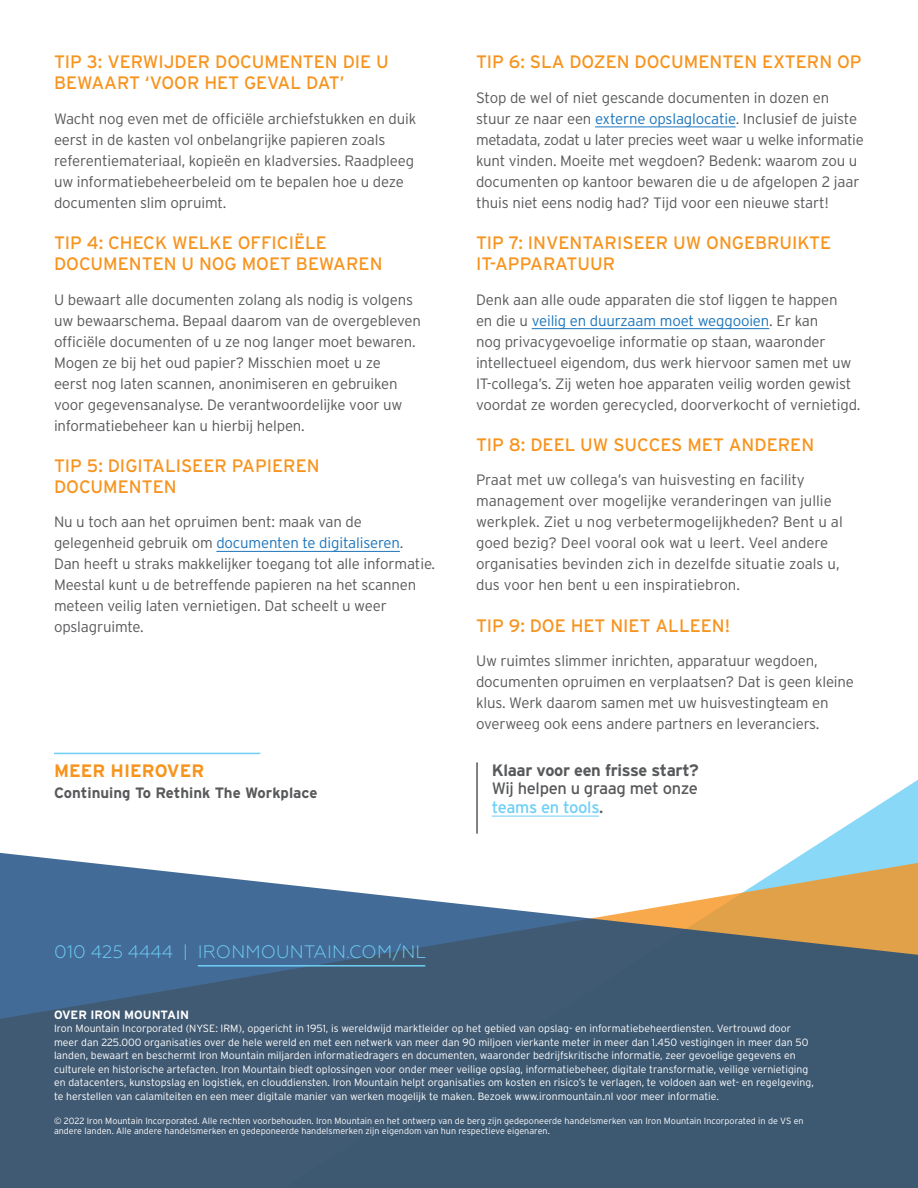
<style>
.page{position:relative;width:918px;height:1188px;background:#fff}
.page>*{position:absolute;margin:0;border:0;box-sizing:border-box;transform-origin:0 0}
.t1{font:18px/21px "Interstate";color:#f7941e}
.t2{font:300 18px "Geometria";letter-spacing:.01em;color:#6dcff6}
.t3{font:700 18px "Interstate";color:#f7941e}
.t4{font:16.5px/18.8px "Interstate";letter-spacing:-.02em;color:#58595b}
.t5{font:700 16.5px "Interstate";letter-spacing:-.02em;color:#58595b}
.t6{font:300 15px/21px "Interstate";letter-spacing:-.01em;color:#58595b}
.t7{font:700 15px "Interstate";color:#58595b}
.t8{font:700 12px "Interstate";color:#fff}
.t9{font:300 10.5px/13.5px "Interstate";color:#fff}
.t10{font:300 9px/10.5px "Interstate";color:#fff}
.s1{color:#1c75bc}
.s2{color:#6dcff6}
</style>
<div class="page">
<svg style="left:491px;top:780px;width:427px;height:71px"></svg>
<svg style="left:0;top:851px;width:918px;height:337px;background:#5b7185"></svg>
<hr style="left:216px;top:551px;width:184px;height:1px;background:#1c75bc">
<hr style="left:595px;top:127px;width:141px;height:1px;background:#1c75bc">
<hr style="left:532px;top:328px;width:237px;height:1px;background:#1c75bc">
<hr style="left:198px;top:965px;width:227px;height:2px;background:#6dcff6">
<hr style="left:492px;top:816px;width:107px;height:1px;background:#6dcff6">
<hr style="left:54px;top:753px;width:206px;height:1px;background:#6dcff6">
<hr style="left:476px;top:762px;width:2px;height:72px;background:#58595b">
<p class="t1" style="left:54px;top:51px;width:336px">TIP 3: VERWIJDER DOCUMENTEN DIE U<br>BEWAART ‘VOOR HET GEVAL DAT’</p>
<p class="t6" style="left:54px;top:108px;width:364px">Wacht nog even met de officiële archiefstukken en duik eerst in de kasten vol onbelangrijke papieren zoals referentiemateriaal, kopieën en kladversies. Raadpleeg uw informatiebeheerbeleid om te bepalen hoe u deze documenten slim opruimt.</p>
<p class="t1" style="left:54px;top:232px;width:330px">TIP 4: CHECK WELKE OFFICIËLE<br>DOCUMENTEN U NOG MOET BEWAREN</p>
<p class="t6" style="left:54px;top:289px;width:369px">U bewaart alle documenten zolang als nodig is volgens uw bewaarschema. Bepaal daarom van de overgebleven officiële documenten of u ze nog langer moet bewaren.<br>Mogen ze bij het oud papier? Misschien moet u ze<br>eerst nog laten scannen, anonimiseren en gebruiken voor gegevensanalyse. De verantwoordelijke voor uw informatiebeheer kan u hierbij helpen.</p>
<p class="t1" style="left:54px;top:455px;width:267px">TIP 5: DIGITALISEER PAPIEREN<br>DOCUMENTEN</p>
<p class="t6" style="left:54px;top:511px;width:383px">Nu u toch aan het opruimen bent: maak van de gelegenheid gebruik om <span class="s1">documenten te digitaliseren</span>.<br>Dan heeft u straks makkelijker toegang tot alle informatie.<br>Meestal kunt u de betreffende papieren na het scannen meteen veilig laten vernietigen. Dat scheelt u weer opslagruimte.</p>
<p class="t3" style="left:54px;top:760px;width:152px">MEER HIEROVER</p>
<p class="t7" style="left:54px;top:784px;width:265px">Continuing To Rethink The Workplace</p>
<p class="t1" style="left:476px;top:51px;width:387px">TIP 6: SLA DOZEN DOCUMENTEN EXTERN OP</p>
<p class="t6" style="left:476px;top:87px;width:389px">Stop de wel of niet gescande documenten in dozen en stuur ze naar een <span class="s1">externe opslaglocatie</span>. Inclusief de juiste metadata, zodat u later precies weet waar u welke informatie kunt vinden. Moeite met wegdoen? Bedenk: waarom zou u documenten op kantoor bewaren die u de afgelopen 2 jaar thuis niet eens nodig had? Tijd voor een nieuwe start!</p>
<p class="t1" style="left:476px;top:232px;width:357px">TIP 7: INVENTARISEER UW ONGEBRUIKTE<br>IT-APPARATUUR</p>
<p class="t6" style="left:476px;top:289px;width:386px">Denk aan alle oude apparaten die stof liggen te happen<br>en die u <span class="s1">veilig en duurzaam moet weggooien</span>. Er kan<br>nog privacygevoelige informatie op staan, waaronder intellectueel eigendom, dus werk hiervoor samen met uw IT-collega’s. Zij weten hoe apparaten veilig worden gewist voordat ze worden gerecycled, doorverkocht of vernietigd.</p>
<p class="t1" style="left:476px;top:434px;width:340px">TIP 8: DEEL UW SUCCES MET ANDEREN</p>
<p class="t6" style="left:476px;top:469px;width:368px">Praat met uw collega’s van huisvesting en facility management over mogelijke veranderingen van jullie werkplek. Ziet u nog verbetermogelijkheden? Bent u al goed bezig? Deel vooral ook wat u leert. Veel andere organisaties bevinden zich in dezelfde situatie zoals u, dus voor hen bent u een inspiratiebron.</p>
<p class="t1" style="left:476px;top:615px;width:256px">TIP 9: DOE HET NIET ALLEEN!</p>
<p class="t6" style="left:476px;top:650px;width:380px">Uw ruimtes slimmer inrichten, apparatuur wegdoen, documenten opruimen en verplaatsen? Dat is geen kleine klus. Werk daarom samen met uw huisvestingteam en overweeg ook eens andere partners en leveranciers.</p>
<p class="t5" style="left:492px;top:761px;width:209px">Klaar voor een frisse start?</p>
<p class="t4" style="left:492px;top:779px;width:208px">Wij helpen u graag met onze <span class="s2">teams en tools</span>.</p>
<p class="t2" style="left:54px;top:942px;width:374px">010 425 4444 | IRONMOUNTAIN.COM/NL</p>
<p class="t8" style="left:54px;top:1008px;width:137px">OVER IRON MOUNTAIN</p>
<p class="t9" style="left:54px;top:1021px;width:761px">Iron Mountain Incorporated (NYSE: IRM), opgericht in 1951, is wereldwijd marktleider op het gebied van opslag- en informatiebeheerdiensten. Vertrouwd door meer dan 225.000 organisaties over de hele wereld en met een netwerk van meer dan 90 miljoen vierkante meter in meer dan 1.450 vestigingen in meer dan 50 landen, bewaart en beschermt Iron Mountain miljarden informatiedragers en documenten, waaronder bedrijfskritische informatie, zeer gevoelige gegevens en culturele en historische artefacten. Iron Mountain biedt oplossingen voor onder meer veilige opslag, informatiebeheer, digitale transformatie, veilige vernietiging en datacenters, kunstopslag en logistiek, en clouddiensten. Iron Mountain helpt organisaties om kosten en risico’s te verlagen, te voldoen aan wet- en regelgeving, te herstellen van calamiteiten en een meer digitale manier van werken mogelijk te maken. Bezoek www.ironmountain.nl voor meer informatie.</p>
<p class="t10" style="left:54px;top:1115px;width:751px">© 2022 Iron Mountain Incorporated. Alle rechten voorbehouden. Iron Mountain en het ontwerp van de berg zijn gedeponeerde handelsmerken van Iron Mountain Incorporated in de VS en andere landen. Alle andere handelsmerken en gedeponeerde handelsmerken zijn eigendom van hun respectieve eigenaren.</p>
</div>
